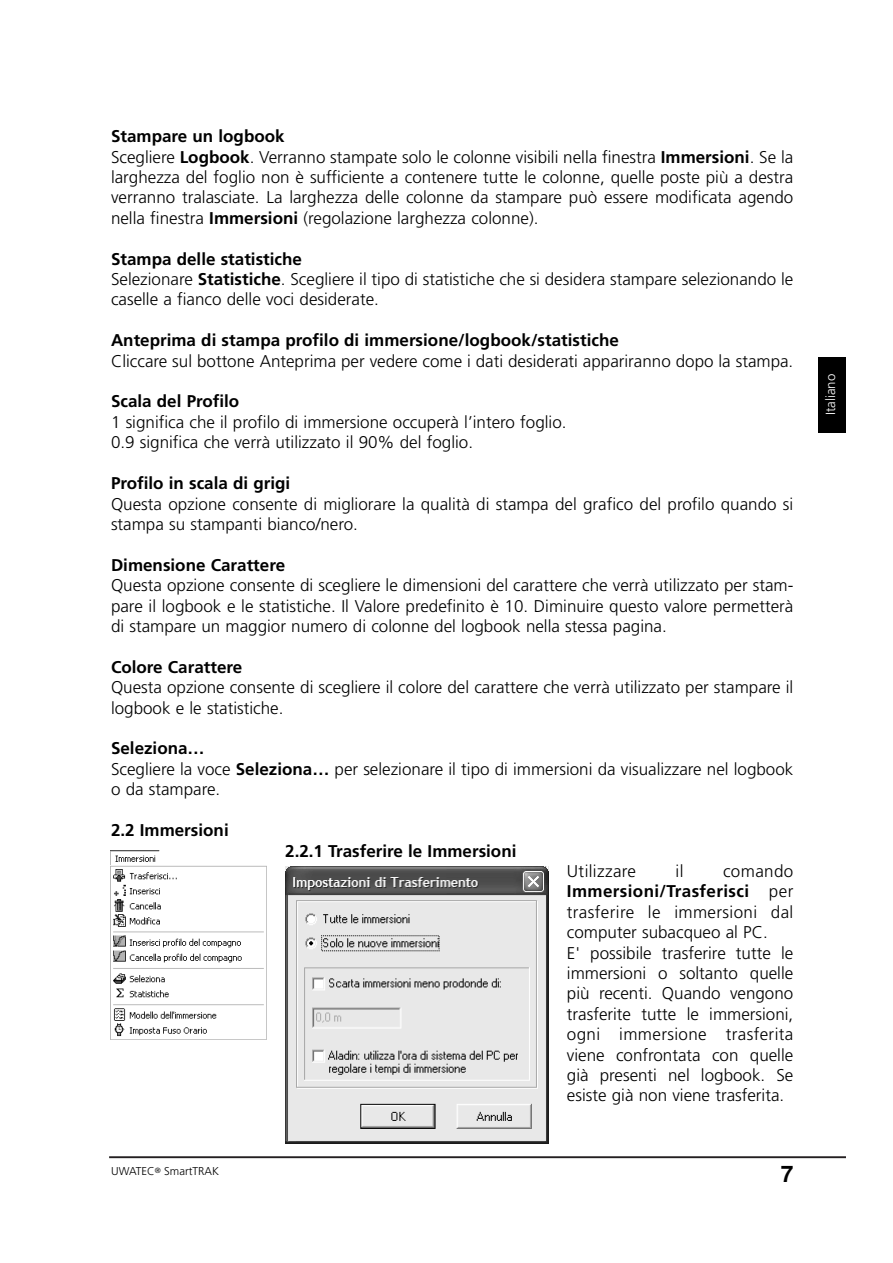
<style>
.page{position:relative;width:893px;height:1263px;background:#fff}
.page>*{position:absolute;margin:0;border:0;box-sizing:border-box;transform-origin:0 0}
.t1{font:700 22.65px "Helvetica";color:#000}
.t2{font:300 16.95px/20.4px "Frutiger";color:#000}
.t3{font:700 16.95px "Frutiger";color:#000}
.t4{font:300 16.95px "Frutiger";letter-spacing:.02em;color:#000}
.t5{font:300 13.2px "Frutiger";color:#fff}
.t6{font:300 11.4px "Frutiger";color:#000}
.s1{font-weight:700}
</style>
<div class="page">
<hr style="left:109px;top:1156px;width:736px;height:2px;background:#231f20">
<div style="left:817px;top:357px;width:28px;height:75px;background:#000"></div>
<img style="left:111px;top:851px;width:155px;height:189px">
<img style="left:285px;top:867px;width:263px;height:276px">
<p class="t2" style="left:111px;top:127px;width:683px"><span class="s1">Stampare un logbook<br></span>Scegliere <span class="s1">Logbook</span>. Verranno stampate solo le colonne visibili nella finestra <span class="s1">Immersioni</span>. Se la larghezza del foglio non è sufficiente a contenere tutte le colonne, quelle poste più a destra verranno tralasciate. La larghezza delle colonne da stampare può essere modificata agendo nella finestra <span class="s1">Immersioni</span> (regolazione larghezza colonne).</p>
<p class="t2" style="left:111px;top:250px;width:683px"><span class="s1">Stampa delle statistiche<br></span>Selezionare <span class="s1">Statistiche</span>. Scegliere il tipo di statistiche che si desidera stampare selezionando le caselle a fianco delle voci desiderate.</p>
<p class="t3" style="left:111px;top:334px;width:509px">Anteprima di stampa profilo di immersione/logbook/statistiche</p>
<p class="t2" style="left:111px;top:352px;width:683px">Cliccare sul bottone Anteprima per vedere come i dati desiderati appariranno dopo la stampa.</p>
<p class="t3" style="left:111px;top:395px;width:130px">Scala del Profilo</p>
<p class="t2" style="left:111px;top:413px;width:457px">1 significa che il profilo di immersione occuperà l’intero foglio.<br>0.9 significa che verrà utilizzato il 90% del foglio.</p>
<p class="t3" style="left:111px;top:476px;width:181px">Profilo in scala di grigi</p>
<p class="t2" style="left:111px;top:495px;width:683px">Questa opzione consente di migliorare la qualità di stampa del grafico del profilo quando si stampa su stampanti bianco/nero.</p>
<p class="t3" style="left:111px;top:558px;width:176px">Dimensione Carattere</p>
<p class="t2" style="left:111px;top:576px;width:683px;text-align:justify">Questa opzione consente di scegliere le dimensioni del carattere che verrà utilizzato per stam&shy;pare il logbook e le statistiche. Il Valore predefinito è 10. Diminuire questo valore permetterà di stampare un maggior numero di colonne del logbook nella stessa pagina.</p>
<p class="t3" style="left:111px;top:660px;width:133px">Colore Carattere</p>
<p class="t2" style="left:111px;top:678px;width:683px">Questa opzione consente di scegliere il colore del carattere che verrà utilizzato per stampare il logbook e le statistiche.</p>
<p class="t2" style="left:111px;top:740px;width:683px"><span class="s1">Seleziona…<br></span>Scegliere la voce <span class="s1">Seleziona…</span> per selezionare il tipo di immersioni da visualizzare nel logbook o da stampare.</p>
<p class="t3" style="left:111px;top:823px;width:119px">2.2 Immersioni</p>
<p class="t3" style="left:285px;top:844px;width:233px">2.2.1 Trasferire le Immersioni</p>
<p class="t4" style="left:567px;top:864px;width:71px">Utilizzare</p>
<p class="t2" style="left:675px;top:862px;width:9px">il</p>
<p class="t2" style="left:567px;top:862px;width:228px;text-indent:156px">comando<br><span class="s1">Immersioni/Trasferisci</span> per trasferire le immersioni dal computer subacqueo al PC.<br>E' possibile trasferire tutte le immersioni o soltanto quelle più recenti. Quando vengono trasferite tutte le immersioni, ogni immersione trasferita viene confrontata con quelle già presenti nel logbook. Se esiste già non viene trasferita.</p>
<p class="t6" style="left:111px;top:1167px;width:109px">UWATEC<sup>®</sup> SmartTRAK</p>
<h1 class="t1" style="left:780px;top:1166px;width:14px">7</h1>
<p class="t5" style="left:825px;top:415px;width:43px;rotate:-90deg">Italiano</p>
</div>
